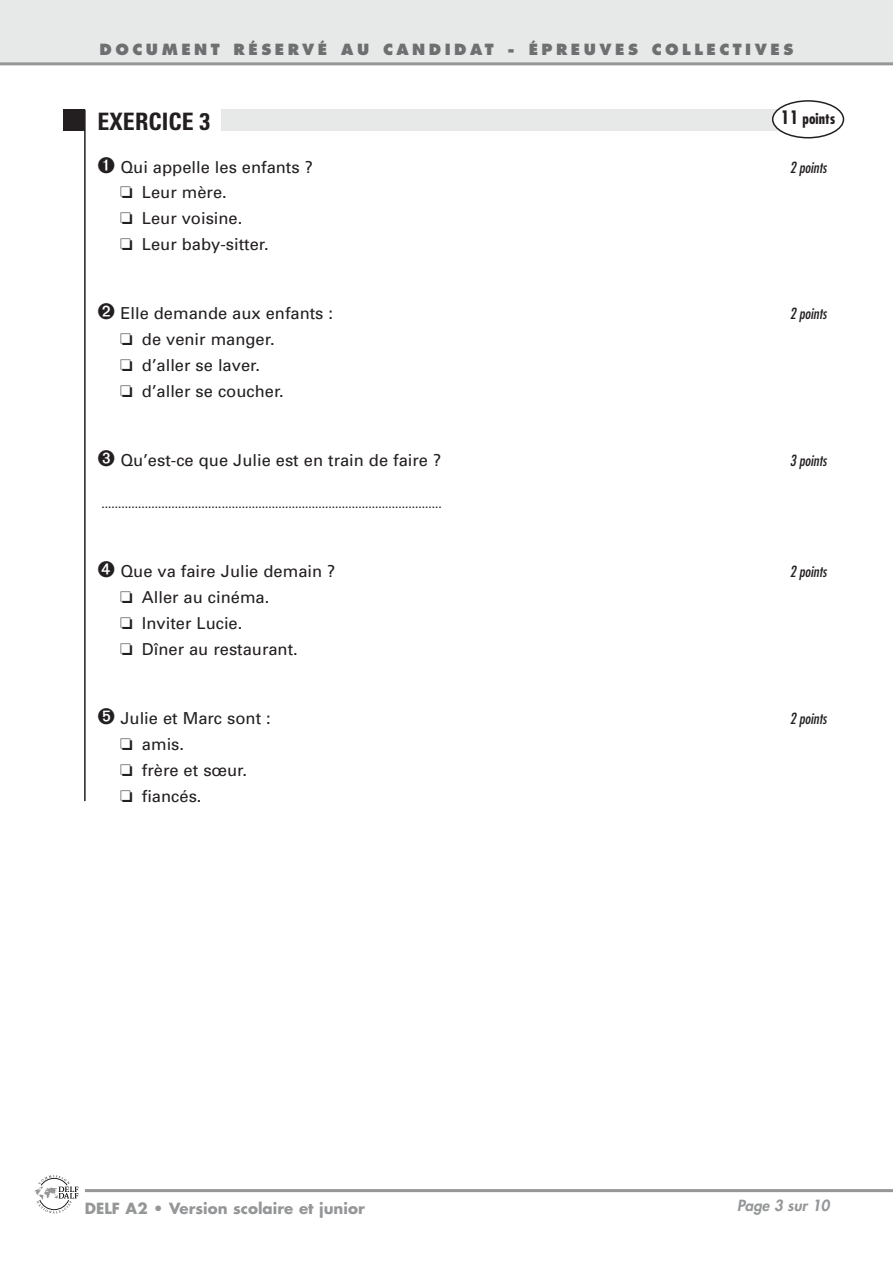
<style>
.page{position:relative;width:893px;height:1263px;background:#fff}
.page>*{position:absolute;margin:0;border:0;box-sizing:border-box;transform-origin:0 0}
.t1{font:700 condensed 24px "Univers";color:#231f20}
.t2{font:16.5px/26px "Univers";color:#231f20}
.t3{font:800 15px "Futura";letter-spacing:.235em;color:#6d6f71}
.t4{font:italic condensed 15px "Futura";color:#231f20}
.t5{font:700 15px "Futura";color:#949698}
.t6{font:italic 800 15px "Futura";color:#949698}
.t7{font:700 condensed 15px "Futura";color:#231f20}
.t8{font:12px "Univers";color:#231f20}
.s1{font-size:18px}
</style>
<div class="page">
<div style="left:0;top:0;width:892px;height:64px;background:#e7e8e8"></div>
<hr style="left:85px;top:1189px;width:807px;height:3px;background:#949698">
<hr style="left:0;top:62px;width:892px;height:3px;background:#949698">
<svg style="left:34px;top:1175px;width:45px;height:39px"></svg>
<div style="left:221px;top:110px;width:587px;height:21px;background:#e7e8e8"></div>
<svg style="left:772px;top:100px;width:72px;height:38px"></svg>
<div style="left:64px;top:110px;width:21px;height:21px;background:#231f20"></div>
<hr style="left:84px;top:110px;width:2px;height:691px;background:#231f20">
<p class="t3" style="left:100px;top:43px;width:695px">DOCUMENT RÉSERVÉ AU CANDIDAT - ÉPREUVES COLLECTIVES</p>
<p class="t7" style="left:780px;top:112px;width:56px"><span class="s1">11</span> points</p>
<h1 class="t1" style="left:98px;top:112px;width:114px">EXERCICE 3</h1>
<p class="t2" style="left:98px;top:155px;width:217px">➊ Qui appelle les enfants ?</p>
<p class="t4" style="left:789px;top:160px;width:38px">2 points</p>
<p class="t2" style="left:120px;top:181px;width:150px">❏ Leur mère.<br>❏ Leur voisine.<br>❏ Leur baby-sitter.</p>
<p class="t2" style="left:98px;top:302px;width:237px">➋ Elle demande aux enfants :</p>
<p class="t4" style="left:789px;top:307px;width:38px">2 points</p>
<p class="t2" style="left:120px;top:328px;width:165px">❏ de venir manger. ❏ d’aller se laver.<br>❏ d’aller se coucher.</p>
<p class="t2" style="left:98px;top:448px;width:345px">➌ Qu’est-ce que Julie est en train de faire ?</p>
<p class="t4" style="left:789px;top:453px;width:38px">3 points</p>
<p class="t8" style="left:102px;top:500px;width:342px">......................................................................................................</p>
<p class="t2" style="left:98px;top:560px;width:239px">➍ Que va faire Julie demain ?</p>
<p class="t4" style="left:789px;top:565px;width:38px">2 points</p>
<p class="t2" style="left:120px;top:586px;width:179px">❏ Aller au cinéma.<br>❏ Inviter Lucie.<br>❏ Dîner au restaurant.</p>
<p class="t2" style="left:98px;top:707px;width:175px">➎ Julie et Marc sont :</p>
<p class="t4" style="left:789px;top:712px;width:38px">2 points</p>
<p class="t2" style="left:120px;top:733px;width:128px">❏ amis.<br>❏ frère et sœur. ❏ fiancés.</p>
<p class="t5" style="left:85px;top:1201px;width:281px">DELF A2 • Version scolaire et junior</p>
<p class="t6" style="left:737px;top:1198px;width:94px">Page 3 sur 10</p>
</div>
